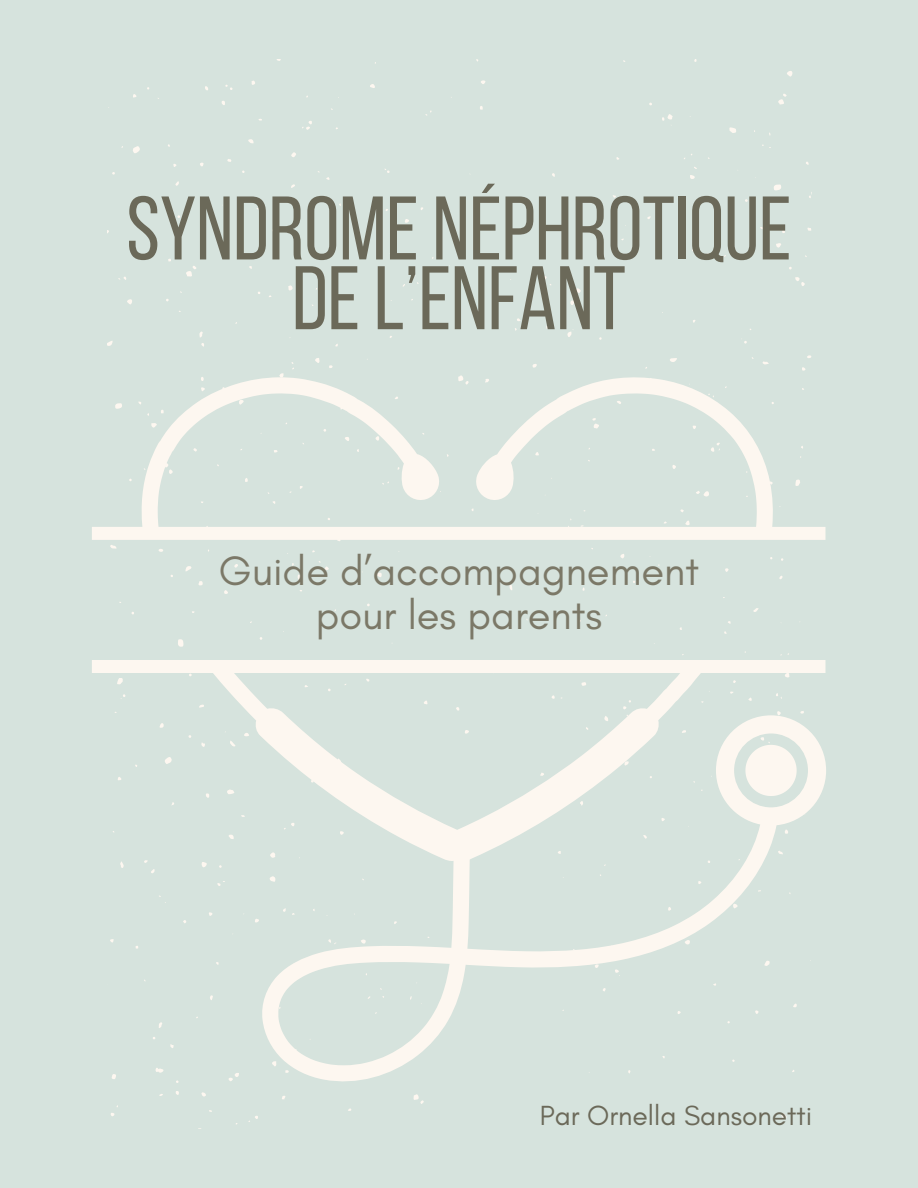
<style>
.page{position:relative;width:918px;height:1188px;background:#d6e3dd}
.page>*{position:absolute;margin:0;border:0;box-sizing:border-box;transform-origin:0 0}
.t1{font:90px/69.8px "Bebas Neue";color:#6b6959;text-align:center}
.t2{font:41.7px/43.8px "Glacial Indifference";color:#7b7867;text-align:center}
.t3{font:28.2px "Glacial Indifference";color:#6b6959}
</style>
<div class="page">
<svg style="left:413px;top:1094px;width:11px;height:10px"></svg>
<svg style="left:185px;top:566px;width:7px;height:5px"></svg>
<svg style="left:297px;top:574px;width:4px;height:6px"></svg>
<svg style="left:201px;top:1092px;width:5px;height:5px"></svg>
<svg style="left:178px;top:639px;width:6px;height:8px"></svg>
<svg style="left:377px;top:572px;width:5px;height:5px"></svg>
<svg style="left:110px;top:545px;width:7px;height:4px"></svg>
<svg style="left:158px;top:549px;width:5px;height:3px"></svg>
<svg style="left:224px;top:590px;width:4px;height:4px"></svg>
<svg style="left:186px;top:266px;width:10px;height:11px"></svg>
<svg style="left:234px;top:564px;width:4px;height:4px"></svg>
<svg style="left:127px;top:299px;width:5px;height:6px"></svg>
<svg style="left:315px;top:358px;width:5px;height:5px"></svg>
<svg style="left:291px;top:152px;width:5px;height:5px"></svg>
<svg style="left:248px;top:139px;width:6px;height:4px"></svg>
<svg style="left:198px;top:581px;width:5px;height:5px"></svg>
<svg style="left:199px;top:331px;width:5px;height:16px"></svg>
<svg style="left:221px;top:101px;width:4px;height:4px"></svg>
<svg style="left:319px;top:561px;width:10px;height:9px"></svg>
<svg style="left:175px;top:181px;width:4px;height:5px"></svg>
<svg style="left:133px;top:146px;width:7px;height:7px"></svg>
<svg style="left:107px;top:341px;width:6px;height:5px"></svg>
<svg style="left:288px;top:285px;width:5px;height:6px"></svg>
<svg style="left:370px;top:84px;width:5px;height:4px"></svg>
<svg style="left:405px;top:219px;width:4px;height:4px"></svg>
<svg style="left:200px;top:162px;width:4px;height:5px"></svg>
<svg style="left:302px;top:121px;width:10px;height:9px"></svg>
<svg style="left:251px;top:80px;width:4px;height:5px"></svg>
<svg style="left:291px;top:184px;width:4px;height:4px"></svg>
<svg style="left:225px;top:85px;width:8px;height:5px"></svg>
<svg style="left:781px;top:1113px;width:6px;height:6px"></svg>
<svg style="left:753px;top:608px;width:6px;height:4px"></svg>
<svg style="left:802px;top:367px;width:4px;height:4px"></svg>
<svg style="left:776px;top:243px;width:5px;height:5px"></svg>
<svg style="left:576px;top:288px;width:5px;height:5px"></svg>
<svg style="left:620px;top:554px;width:5px;height:5px"></svg>
<svg style="left:762px;top:361px;width:7px;height:4px"></svg>
<svg style="left:532px;top:364px;width:5px;height:4px"></svg>
<svg style="left:795px;top:277px;width:10px;height:9px"></svg>
<svg style="left:725px;top:568px;width:4px;height:4px"></svg>
<svg style="left:778px;top:94px;width:9px;height:11px"></svg>
<svg style="left:543px;top:276px;width:8px;height:10px"></svg>
<svg style="left:774px;top:184px;width:7px;height:7px"></svg>
<svg style="left:729px;top:127px;width:7px;height:6px"></svg>
<svg style="left:787px;top:71px;width:6px;height:6px"></svg>
<svg style="left:670px;top:358px;width:7px;height:4px"></svg>
<svg style="left:678px;top:247px;width:6px;height:7px"></svg>
<svg style="left:690px;top:167px;width:7px;height:12px"></svg>
<svg style="left:570px;top:300px;width:5px;height:5px"></svg>
<svg style="left:481px;top:80px;width:5px;height:4px"></svg>
<svg style="left:480px;top:106px;width:3px;height:4px"></svg>
<svg style="left:567px;top:331px;width:5px;height:6px"></svg>
<svg style="left:662px;top:114px;width:11px;height:7px"></svg>
<svg style="left:92px;top:660px;width:734px;height:423px"></svg>
<svg style="left:745px;top:733px;width:59px;height:63px"></svg>
<svg style="left:92px;top:375px;width:734px;height:165px"></svg>
<p class="t1" style="left:126px;top:202px;width:667px">SYNDROME NÉPHROTIQUE<br>DEL’ENFANT</p>
<h1 class="t2" style="left:219px;top:549px;width:482px">Guide d’accompagnement pour les parents</h1>
<p class="t3" style="left:540px;top:1098px;width:274px">Par Ornella Sansonetti</p>
</div>
